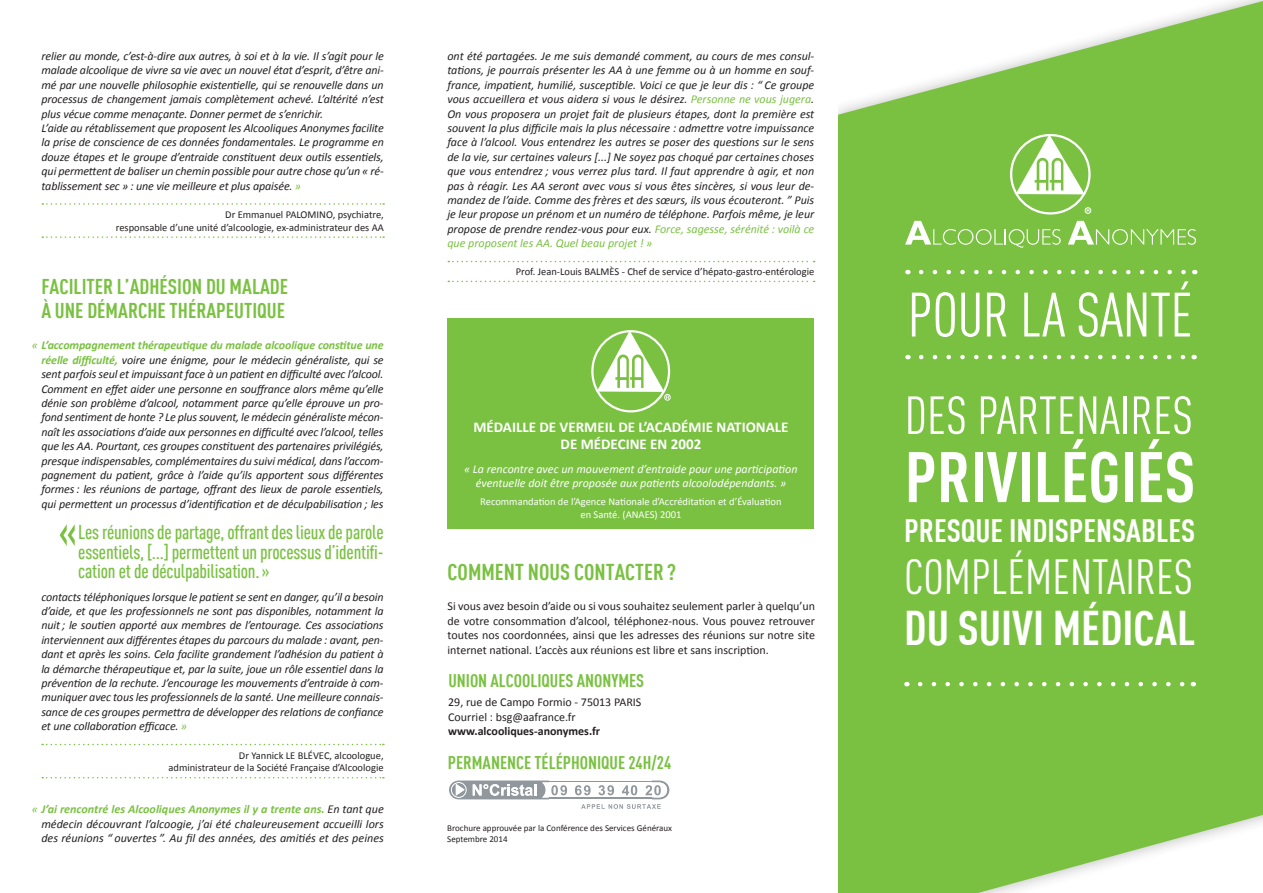
<style>
.page{position:relative;width:1263px;height:893px;background:#fff}
.page>*{position:absolute;margin:0;border:0;box-sizing:border-box;transform-origin:0 0}
.t1{font:700 70.2px "DIN Cond";color:#fff}
.t2{font:61.65px "DIN Cond";letter-spacing:-.01em;color:#fff}
.t3{font:52.65px "DIN Cond";color:#fff}
.t4{font:48.75px "DIN Cond";color:#fff}
.t5{font:700 47.7px "DIN Cond";color:#fff}
.t6{font:700 31.95px "DIN Cond";color:#fff}
.t7{font:700 22.5px "DIN Cond";color:#7ac142}
.t8{font:700 21px/24px "DIN Cond";color:#7ac142}
.t9{font:500 19.5px/19.5px "DIN Cond";letter-spacing:-.01em;color:#7ac142;text-align:justify}
.t10{font:700 18px "DIN Cond";color:#7ac142}
.t11{font:700 15px/16.5px "Calibri";color:#fff;text-align:center}
.t12{font:italic 12px/14.4px "Calibri";letter-spacing:-.01em;color:#231f20;text-align:justify}
.t13{font:12px/14.4px "Calibri";color:#231f20}
.t14{font:italic 12px/14.4px "Calibri";color:#fff;text-align:center}
.t15{font:700 12px "Calibri";color:#231f20}
.t16{font:10.5px/12.6px "Calibri";color:#231f20;text-align:right}
.t17{font:10.5px/12.6px "Calibri";color:#fff;text-align:center}
.t18{font:9px/10.8px "Calibri";color:#231f20}
.s1{color:#7ac142}
.s2{font-weight:700;color:#7ac142}
</style>
<div class="page">
<svg style="left:838px;top:1px;width:425px;height:892px;background:#86c654"></svg>
<div style="left:447px;top:319px;width:367px;height:210px;background:#7ac142"></div>
<div style="left:591px;top:330px;width:79px;height:82px;border:2px solid #fff;border-radius:50%"></div>
<svg style="left:597px;top:331px;width:72px;height:68px"></svg>
<div style="left:664px;top:394px;width:6px;height:7px;border:1px solid #fff;border-radius:50%"></div>
<svg style="left:42px;top:203px;width:342px;height:2px"></svg>
<svg style="left:42px;top:236px;width:342px;height:2px"></svg>
<svg style="left:42px;top:744px;width:342px;height:1px"></svg>
<svg style="left:42px;top:777px;width:342px;height:1px"></svg>
<svg style="left:60px;top:524px;width:15px;height:22px"></svg>
<svg style="left:448px;top:261px;width:367px;height:1px"></svg>
<svg style="left:448px;top:281px;width:367px;height:1px"></svg>
<svg style="left:905px;top:221px;width:156px;height:27px;background:#90cb61"></svg>
<svg style="left:1068px;top:221px;width:128px;height:24px;background:#94cd68"></svg>
<div style="left:1010px;top:134px;width:80px;height:81px;border:2px solid #fff;border-radius:50%"></div>
<svg style="left:1016px;top:134px;width:69px;height:60px"></svg>
<div style="left:1085px;top:207px;width:6px;height:7px;border:1px solid #fff;border-radius:50%"></div>
<svg style="left:921px;top:355px;width:266px;height:4px"></svg>
<svg style="left:920px;top:682px;width:266px;height:4px"></svg>
<svg style="left:921px;top:270px;width:266px;height:4px"></svg>
<hr style="left:550px;top:780px;width:104px;height:2px;background:#90979d">
<hr style="left:550px;top:797px;width:104px;height:2px;background:#90979d">
<svg style="left:449px;top:780px;width:118px;height:20px"></svg>
<svg style="left:575px;top:780px;width:95px;height:29px"></svg>
<p class="t12" style="left:42px;top:48px;width:344px;text-align:left">relier au monde, c’est-à-dire aux autres, à soi et à la vie. Il s’agit pour le malade alcoolique de vivre sa vie avec un nouvel état d’esprit, d’être ani&shy;mé par une nouvelle philosophie existentielle, qui se renouvelle dans un processus de changement jamais complètement achevé. L’altérité n’est plus vécue comme menaçante. Donner permet de s’enrichir.<br>L’aide au rétablissement que proposent les Alcooliques Anonymes facilite la prise de conscience de ces données fondamentales. Le programme en douze étapes et le groupe d’entraide constituent deux outils essentiels, qui permettent de baliser un chemin possible pour autre chose qu’un « ré&shy;tablissement sec » : une vie meilleure et plus apaisée. <span class="s1">»</span></p>
<p class="t12" style="left:447px;top:48px;width:368px">ont été partagées. Je me suis demandé comment, au cours de mes consul&shy;tations, je pourrais présenter les AA à une femme ou à un homme en souf&shy;france, impatient, humilié, susceptible. Voici ce que je leur dis : “ Ce groupe vous accueillera et vous aidera si vous le désirez. <span class="s1">Personne ne vous jugera</span>.<br>On vous proposera un projet fait de plusieurs étapes, dont la première est souvent la plus difficile mais la plus nécessaire : admettre votre impuissance face à l’alcool. Vous entendrez les autres se poser des questions sur le sens de la vie, sur certaines valeurs [...] Ne soyez pas choqué par certaines choses que vous entendrez ; vous verrez plus tard. Il faut apprendre à agir, et non pas à réagir. Les AA seront avec vous si vous êtes sincères, si vous leur de&shy;mandez de l’aide. Comme des frères et des sœurs, ils vous écouteront. ” Puis je leur propose un prénom et un numéro de téléphone. Parfois même, je leur propose de prendre rendez-vous pour eux. <span class="s1">Force, sagesse, sérénité : voilà ce que proposent les AA. Quel beau projet ! »</span></p>
<p class="t16" style="left:516px;top:266px;width:300px">Prof. Jean-Louis BALMÈS - Chef de service d’hépato-gastro-entérologie</p>
<p class="t16" style="left:116px;top:208px;width:270px">Dr Emmanuel PALOMINO, psychiatre,<br>responsable d’une unité d’alcoologie, ex-administrateur des AA</p>
<h3 class="t8" style="left:41px;top:274px;width:248px">FACILITER L’ADHÉSION DU MALADE<br>À UNE DÉMARCHE THÉRAPEUTIQUE</h3>
<p class="t12" style="left:41px;top:338px;width:344px;text-indent:-9px"><span class="s1">«</span> <span class="s2">L’accompagnement thérapeutique du malade alcoolique constitue une réelle difficulté,</span> voire une énigme, pour le médecin généraliste, qui se sent parfois seul et impuissant face à un patient en difficulté avec l’alcool.<br>Comment en effet aider une personne en souffrance alors même qu’elle dénie son problème d’alcool, notamment parce qu’elle éprouve un pro&shy;fond sentiment de honte ? Le plus souvent, le médecin généraliste mécon&shy;naît les associations d’aide aux personnes en difficulté avec l’alcool, telles que les AA. Pourtant, ces groupes constituent des partenaires privilégiés, presque indispensables, complémentaires du suivi médical, dans l’accom&shy;pagnement du patient, grâce à l’aide qu’ils apportent sous différentes formes : les réunions de partage, offrant des lieux de parole essentiels, qui permettent un processus d’identification et de déculpabilisation ; les</p>
<h3 class="t9" style="left:78px;top:522px;width:307px">Les réunions de partage, offrant des lieux de parole essentiels, [...] permettent un processus d’identifi&shy;cation et de déculpabilisation.»</h3>
<p class="t12" style="left:41px;top:589px;width:344px">contacts téléphoniques lorsque le patient se sent en danger, qu’il a besoin d’aide, et que les professionnels ne sont pas disponibles, notamment la nuit ; le soutien apporté aux membres de l’entourage. Ces associations interviennent aux différentes étapes du parcours du malade : avant, pen&shy;dant et après les soins. Cela facilite grandement l’adhésion du patient à la démarche thérapeutique et, par la suite, joue un rôle essentiel dans la prévention de la rechute. J’encourage les mouvements d’entraide à com&shy;muniquer avec tous les professionnels de la santé. Une meilleure connais&shy;sance de ces groupes permettra de développer des relations de confiance et une collaboration efficace. <span class="s1">»</span></p>
<p class="t16" style="left:168px;top:749px;width:217px">Dr Yannick LE BLÉVEC, alcoologue,<br>administrateur de la Société Française d’Alcoologie</p>
<p class="t12" style="left:41px;top:801px;width:344px;text-indent:-9px"><span class="s1">«</span> <span class="s2">J’ai rencontré les Alcooliques Anonymes il y a trente ans.</span> En tant que médecin découvrant l’alcoogie, j’ai été chaleureusement accueilli lors des réunions “ ouvertes ”. Au fil des années, des amitiés et des peines</p>
<p class="t11" style="left:473px;top:419px;width:317px">MÉDAILLE DE VERMEIL DE L’ACADÉMIE NATIONALE<br>DE MÉDECINE EN 2002</p>
<p class="t14" style="left:464px;top:461px;width:335px">« La rencontre avec un mouvement d’entraide pour une participation éventuelle doit être proposée aux patients alcoolodépendants. »</p>
<p class="t17" style="left:480px;top:495px;width:303px">Recommandation de l’Agence Nationale d’Accréditation et d’Évaluation en Santé. (ANAES) 2001</p>
<h3 class="t7" style="left:448px;top:559px;width:230px">COMMENT NOUS CONTACTER ?</h3>
<p class="t13" style="left:448px;top:599px;width:369px;text-align:justify">Si vous avez besoin d’aide ou si vous souhaitez seulement parler à quelqu’un de votre consommation d’alcool, téléphonez-nous. Vous pouvez retrouver toutes nos coordonnées, ainsi que les adresses des réunions sur notre site internet national. L’accès aux réunions est libre et sans inscription.</p>
<h3 class="t10" style="left:448px;top:670px;width:197px">UNION ALCOOLIQUES ANONYMES</h3>
<p class="t13" style="left:448px;top:695px;width:195px">29, rue de Campo Formio - 75013 PARIS<br>Courriel : bsg@aafrance.fr</p>
<p class="t15" style="left:448px;top:724px;width:153px">www.alcooliques-anonymes.fr</p>
<h3 class="t10" style="left:448px;top:752px;width:225px">PERMANENCE TÉLÉPHONIQUE 24H/24</h3>
<p class="t18" style="left:447px;top:823px;width:226px">Brochure approuvée par la Conférence des Services Généraux<br>Septembre 2014</p>
<h2 class="t2" style="left:908px;top:279px;width:287px">POUR LA SANTÉ</h2>
<h3 class="t3" style="left:905px;top:385px;width:290px">DES PARTENAIRES</h3>
<h1 class="t1" style="left:905px;top:434px;width:292px">PRIVILÉGIÉS</h1>
<h3 class="t6" style="left:904px;top:511px;width:293px">PRESQUE INDISPENSABLES</h3>
<h3 class="t4" style="left:904px;top:548px;width:290px">COMPLÉMENTAIRES</h3>
<h3 class="t5" style="left:904px;top:599px;width:293px">DU SUIVI MÉDICAL</h3>
</div>
